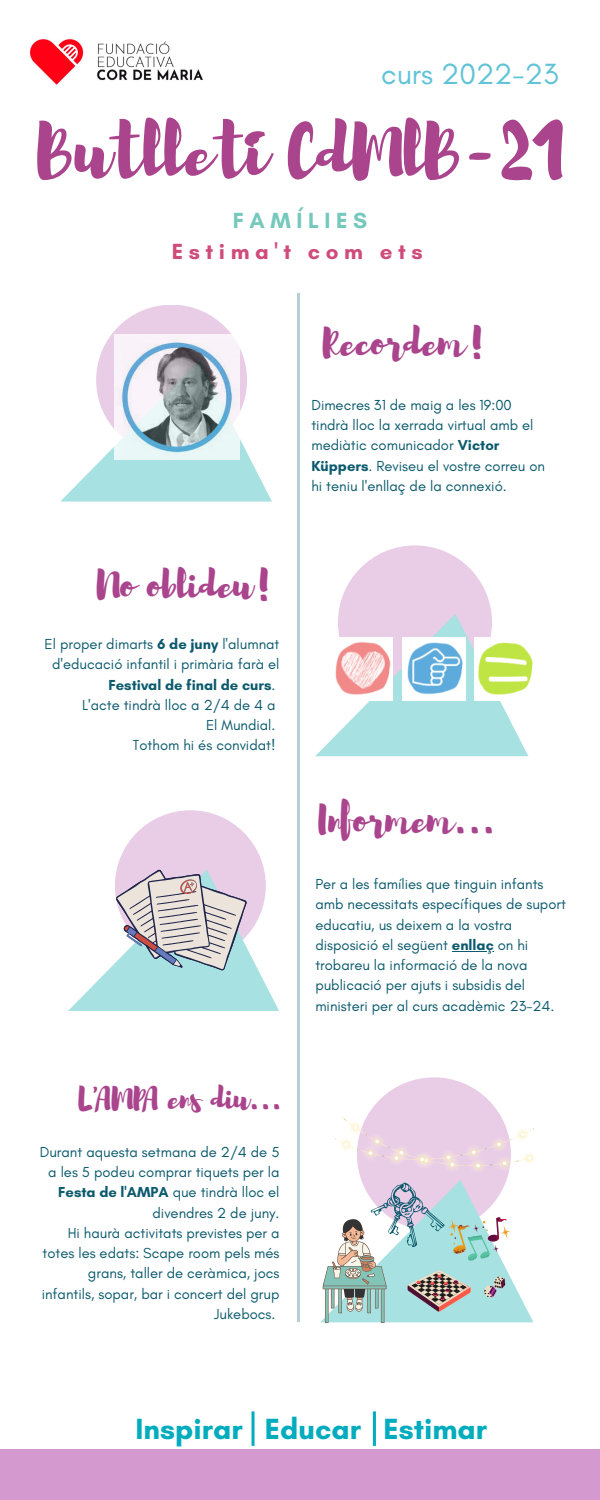
<style>
.page{position:relative;width:600px;height:1500px;background:#fff}
.page>*{position:absolute;margin:0;border:0;box-sizing:border-box;transform-origin:0 0}
.t1{font:72.5px "Brusher";color:#a9448d}
.t2{font:39.5px "Brusher";color:#a9448d}
.t3{font:38.8px "Brusher";color:#a9448d}
.t4{font:30.8px "Brusher";color:#a9448d}
.t5{font:700 29.7px "Glacial Indifference";color:#00acbd}
.t6{font:29.7px "Glacial Indifference";color:#60c3d8}
.t7{font:700 22.3px "Glacial Indifference";letter-spacing:.25em;color:#cf4b7c}
.t8{font:700 22.3px "Glacial Indifference";letter-spacing:.25em;color:#75c9bc}
.t9{font:14.8px/20.2px "Glacial Indifference";color:#0b5a6d;text-align:right}
.s1{font-weight:700}
</style>
<div class="page">
<div style="left:96px;top:305px;width:151px;height:151px;background:#e9cce6;border-radius:50%"></div>
<svg style="left:60px;top:360px;width:212px;height:142px"></svg>
<div style="left:338px;top:545px;width:154px;height:154px;background:#e9cce6;border-radius:50%"></div>
<svg style="left:315px;top:614px;width:213px;height:142px"></svg>
<div style="left:115px;top:810px;width:151px;height:151px;background:#e9cce6;border-radius:50%"></div>
<div style="left:0;top:1449px;width:600px;height:51px;background:#d499ce"></div>
<hr style="left:297px;top:293px;width:3px;height:1029px;background:#0b5a6d">
<img style="left:30px;top:39px;width:173px;height:46px">
<div style="left:357px;top:1077px;width:154px;height:154px;background:#e9cce6;border-radius:50%"></div>
<hr style="left:252px;top:1411px;width:3px;height:35px;background:#00acbd">
<hr style="left:373px;top:1411px;width:3px;height:35px;background:#00acbd">
<img style="left:336px;top:1115px;width:197px;height:60px">
<img style="left:114px;top:335px;width:125px;height:125px">
<svg style="left:320px;top:1179px;width:213px;height:144px"></svg>
<img style="left:331px;top:638px;width:62px;height:62px">
<img style="left:403px;top:638px;width:62px;height:62px">
<img style="left:475px;top:638px;width:58px;height:62px">
<svg style="left:68px;top:870px;width:211px;height:141px"></svg>
<hr style="left:452px;top:951px;width:42px;height:1px;background:#0b5a6d">
<p class="t6" style="left:381px;top:56px;width:179px">curs 2022-23</p>
<p class="t1" style="left:37px;top:103px;width:527px">Butlleti CdMlB-21</p>
<p class="t8" style="left:233px;top:207px;width:136px">FAMÍLIES</p>
<p class="t7" style="left:172px;top:238px;width:253px">Estima't com ets</p>
<p class="t2" style="left:323px;top:317px;width:168px">Recordem!</p>
<p class="t3" style="left:97px;top:559px;width:180px">No oblideu!</p>
<p class="t9" style="left:45px;top:634px;width:236px">El proper dimarts <span class="s1">6 de juny</span> l'alumnat d'educació infantil i primària farà el<br><span class="s1">Festival de final de curs</span>.</p>
<p class="t9" style="left:82px;top:695px;width:195px">L'acte tindrà lloc a 2/4 de 4 a</p>
<p class="t9" style="left:206px;top:715px;width:71px">El Mundial.</p>
<p class="t9" style="left:133px;top:735px;width:144px">Tothom hi és convidat!</p>
<p class="t4" style="left:78px;top:1078px;width:206px">L'AMPA ens diu...</p>
<p class="t9" style="left:40px;top:1142px;width:241px">Durant aquesta setmana de 2/4 de 5 a les 5 podeu comprar tiquets per la<br><span class="s1">Festa de l'AMPA</span> que tindrà lloc el divendres 2 de juny.</p>
<p class="t9" style="left:42px;top:1223px;width:239px">Hi haurà activitats previstes per a totes les edats: Scape room pels més grans, taller de ceràmica, jocs infantils, sopar, bar i concert del grup<br>Jukebocs.</p>
<p class="t9" style="left:311px;top:395px;width:235px;text-align:left">Dimecres 31 de maig a les 19:00 tindrà lloc la xerrada virtual amb el mediàtic comunicador <span class="s1">Victor Küppers</span>. Reviseu el vostre correu on hi teniu l'enllaç de la connexió.</p>
<p class="t3" style="left:318px;top:794px;width:179px">Informem...</p>
<p class="t9" style="left:315px;top:874px;width:252px;text-align:left">Per a les famílies que tinguin infants amb necessitats específiques de suport educatiu, us deixem a la vostra disposició el següent <span class="s1">enllaç</span> on hi trobareu la informació de la nova publicació per ajuts i subsidis del ministeri per al curs acadèmic 23-24.</p>
<p class="t5" style="left:136px;top:1411px;width:353px">Inspirar Educar Estimar</p>
</div>
